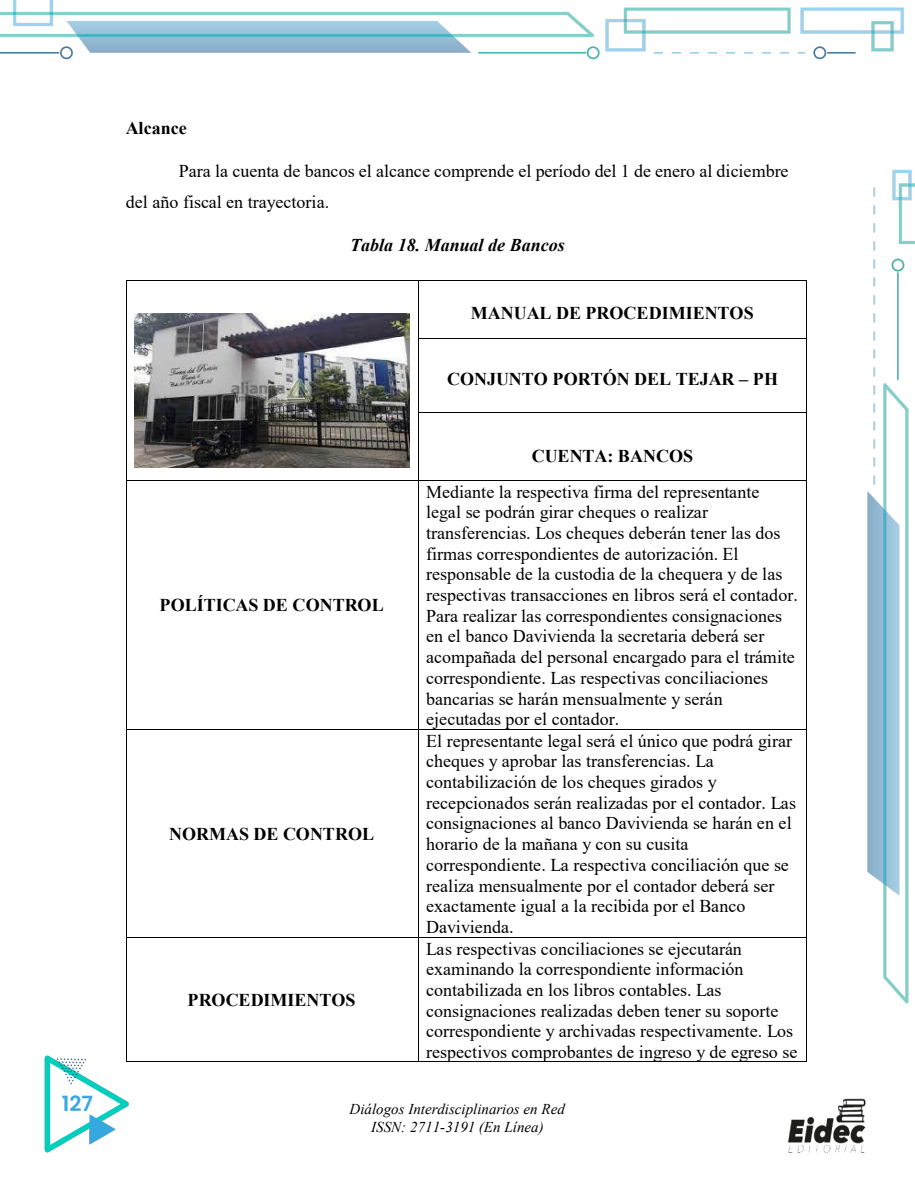
<style>
.page{position:relative;width:915px;height:1188px;background:#fff}
.page>*{position:absolute;margin:0;border:0;box-sizing:border-box;transform-origin:0 0}
.t1{font:600 21px "Poppins";color:#38a8e0}
.t2{font:18px/20.7px "Times New Roman";color:#000}
.t3{font:700 18px "Times New Roman";color:#000}
.t4{font:italic 700 18px "Times New Roman";color:#000}
.t5{font:italic 15px/17.4px "Times New Roman";color:#000;text-align:center}
</style>
<div class="page">
<img style="left:0;top:0;width:914px;height:1153px">
<div style="left:349px;top:1101px;width:216px;height:17px;background:#fff"></div>
<div style="left:410px;top:1118px;width:133px;height:17px;background:#fff"></div>
<img style="left:777px;top:1079px;width:98px;height:74px">
<hr style="left:126px;top:280px;width:291px;height:1px;background:#000">
<hr style="left:418px;top:280px;width:388px;height:1px;background:#000">
<hr style="left:126px;top:281px;width:1px;height:57px;background:#000">
<hr style="left:417px;top:281px;width:1px;height:57px;background:#000">
<hr style="left:806px;top:281px;width:1px;height:57px;background:#000">
<hr style="left:418px;top:338px;width:388px;height:1px;background:#000">
<hr style="left:126px;top:339px;width:1px;height:74px;background:#000">
<hr style="left:417px;top:339px;width:1px;height:74px;background:#000">
<hr style="left:806px;top:339px;width:1px;height:74px;background:#000">
<hr style="left:418px;top:413px;width:388px;height:1px;background:#000">
<hr style="left:126px;top:414px;width:1px;height:66px;background:#000">
<hr style="left:417px;top:414px;width:1px;height:66px;background:#000">
<hr style="left:806px;top:414px;width:1px;height:66px;background:#000">
<hr style="left:126px;top:480px;width:291px;height:1px;background:#000">
<hr style="left:418px;top:480px;width:388px;height:1px;background:#000">
<hr style="left:126px;top:481px;width:1px;height:248px;background:#000">
<hr style="left:417px;top:481px;width:1px;height:248px;background:#000">
<hr style="left:806px;top:481px;width:1px;height:248px;background:#000">
<hr style="left:126px;top:729px;width:291px;height:1px;background:#000">
<hr style="left:418px;top:729px;width:388px;height:1px;background:#000">
<hr style="left:126px;top:730px;width:1px;height:207px;background:#000">
<hr style="left:417px;top:730px;width:1px;height:207px;background:#000">
<hr style="left:806px;top:730px;width:1px;height:207px;background:#000">
<hr style="left:126px;top:937px;width:291px;height:1px;background:#000">
<hr style="left:418px;top:937px;width:388px;height:1px;background:#000">
<hr style="left:126px;top:938px;width:1px;height:124px;background:#000">
<hr style="left:126px;top:1062px;width:291px;height:1px;background:#000">
<hr style="left:417px;top:938px;width:1px;height:124px;background:#000">
<hr style="left:418px;top:1062px;width:388px;height:1px;background:#000">
<hr style="left:806px;top:938px;width:1px;height:124px;background:#000">
<img style="left:134px;top:314px;width:275px;height:154px">
<p class="t1" style="left:62px;top:1092px;width:33px">127</p>
<p class="t3" style="left:126px;top:115px;width:63px">Alcance</p>
<p class="t2" style="left:126px;top:155px;width:664px;line-height:31.2px;text-indent:53px">Para la cuenta de bancos el alcance comprende el período del 1 de enero al diciembre del año fiscal en trayectoria.</p>
<p class="t4" style="left:350px;top:232px;width:216px">Tabla 18. Manual de Bancos</p>
<p class="t3" style="left:470px;top:300px;width:284px">MANUAL DE PROCEDIMIENTOS</p>
<p class="t3" style="left:447px;top:366px;width:332px">CONJUNTO PORTÓN DEL TEJAR – PH</p>
<p class="t3" style="left:160px;top:592px;width:225px">POLÍTICAS DE CONTROL</p>
<p class="t3" style="left:169px;top:821px;width:206px">NORMAS DE CONTROL</p>
<p class="t3" style="left:187px;top:987px;width:169px">PROCEDIMIENTOS</p>
<p class="t3" style="left:531px;top:443px;width:163px">CUENTA: BANCOS</p>
<p class="t2" style="left:426px;top:481px;width:373px">Mediante la respectiva firma del representante legal se podrán girar cheques o realizar transferencias. Los cheques deberán tener las dos firmas correspondientes de autorización. El responsable de la custodia de la chequera y de las respectivas transacciones en libros será el contador.<br>Para realizar las correspondientes consignaciones en el banco Davivienda la secretaria deberá ser acompañada del personal encargado para el trámite correspondiente. Las respectivas conciliaciones bancarias se harán mensualmente y serán ejecutadas por el contador.</p>
<p class="t2" style="left:426px;top:730px;width:371px">El representante legal será el único que podrá girar cheques y aprobar las transferencias. La contabilización de los cheques girados y recepcionados serán realizadas por el contador. Las consignaciones al banco Davivienda se harán en el horario de la mañana y con su cusita correspondiente. La respectiva conciliación que se realiza mensualmente por el contador deberá ser exactamente igual a la recibida por el Banco Davivienda.</p>
<p class="t2" style="left:426px;top:938px;width:372px">Las respectivas conciliaciones se ejecutarán examinando la correspondiente información contabilizada en los libros contables. Las consignaciones realizadas deben tener su soporte correspondiente y archivadas respectivamente. Los respectivos comprobantes de ingreso y de egreso se</p>
<p class="t5" style="left:349px;top:1100px;width:217px">Diálogos Interdisciplinarios en Red<br>ISSN: 2711-3191 (En Línea)</p>
</div>
